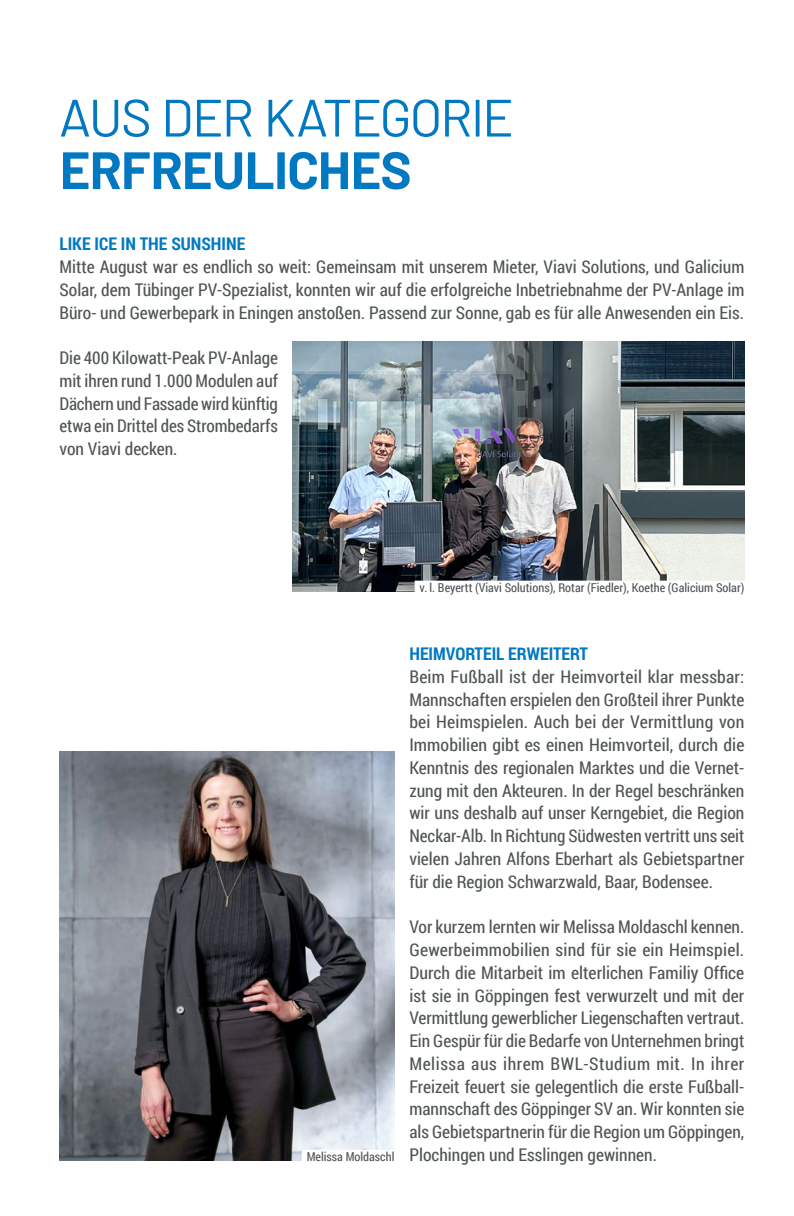
<style>
.page{position:relative;width:794px;height:1216px;background:#fff}
.page>*{position:absolute;margin:0;border:0;box-sizing:border-box;transform-origin:0 0}
.t1{font:52.5px "Barlow";letter-spacing:-.015em;color:#0079c2}
.t2{font:700 52.5px "Barlow";letter-spacing:-.015em;color:#0079c2}
.t3{font:17.5px/22.8px "Roboto Condensed";color:#4f5455;text-align:justify}
.t4{font:700 17.5px "Roboto Condensed";color:#0079c2}
.t5{font:12.25px "Roboto Condensed";color:#4f5455}
</style>
<div class="page">
<img style="left:293px;top:341px;width:451px;height:250px">
<div style="left:415px;top:580px;width:334px;height:16px;background:#fff"></div>
<img style="left:60px;top:751px;width:334px;height:409px">
<div style="left:302px;top:1149px;width:97px;height:16px;background:#fff"></div>
<h1 class="t1" style="left:60px;top:80px;width:455px">AUS DER KATEGORIE</h1>
<h1 class="t2" style="left:60px;top:131px;width:353px">ERFREULICHES</h1>
<p class="t4" style="left:60px;top:232px;width:187px">LIKE ICE IN THE SUNSHINE</p>
<p class="t3" style="left:60px;top:255px;width:686px">Mitte August war es endlich so weit: Gemeinsam mit unserem Mieter, Viavi Solutions, und Galicium Solar, dem Tübinger PV-Spezialist, konnten wir auf die erfolgreiche Inbetriebnahme der PV-Anlage im Büro- und Gewerbepark in Eningen anstoßen. Passend zur Sonne, gab es für alle Anwesenden ein Eis.</p>
<p class="t3" style="left:60px;top:346px;width:220px">Die 400 Kilowatt-Peak PV-Anlage mit ihren rund 1.000 Modulen auf Dächern und Fassade wird künftig etwa ein Drittel des Strombedarfs von Viavi decken.</p>
<p class="t5" style="left:419px;top:579px;width:326px">v. l. Beyertt (Viavi Solutions), Rotar (Fiedler), Koethe (Galicium Solar)</p>
<p class="t5" style="left:307px;top:1147px;width:89px">Melissa Moldaschl</p>
<p class="t4" style="left:409px;top:641px;width:180px">HEIMVORTEIL ERWEITERT</p>
<p class="t3" style="left:409px;top:664px;width:336px">Beim Fußball ist der Heimvorteil klar messbar:<br>Mannschaften erspielen den Großteil ihrer Punkte bei Heimspielen. Auch bei der Vermittlung von Immobilien gibt es einen Heimvorteil, durch die Kenntnis des regionalen Marktes und die Vernet&shy;zung mit den Akteuren. In der Regel beschränken wir uns deshalb auf unser Kerngebiet, die Region Neckar-Alb. In Richtung Südwesten vertritt uns seit vielen Jahren Alfons Eberhart als Gebietspartner für die Region Schwarzwald, Baar, Bodensee.</p>
<p class="t3" style="left:409px;top:915px;width:336px">Vor kurzem lernten wir Melissa Moldaschl kennen.<br>Gewerbeimmobilien sind für sie ein Heimspiel.<br>Durch die Mitarbeit im elterlichen Familiy Office ist sie in Göppingen fest verwurzelt und mit der Vermittlung gewerblicher Liegenschaften vertraut.<br>Ein Gespür für die Bedarfe von Unternehmen bringt Melissa aus ihrem BWL-Studium mit. In ihrer Freizeit feuert sie gelegentlich die erste Fußball&shy;mannschaft des Göppinger SV an. Wir konnten sie als Gebietspartnerin für die Region um Göppingen, Plochingen und Esslingen gewinnen.</p>
</div>
